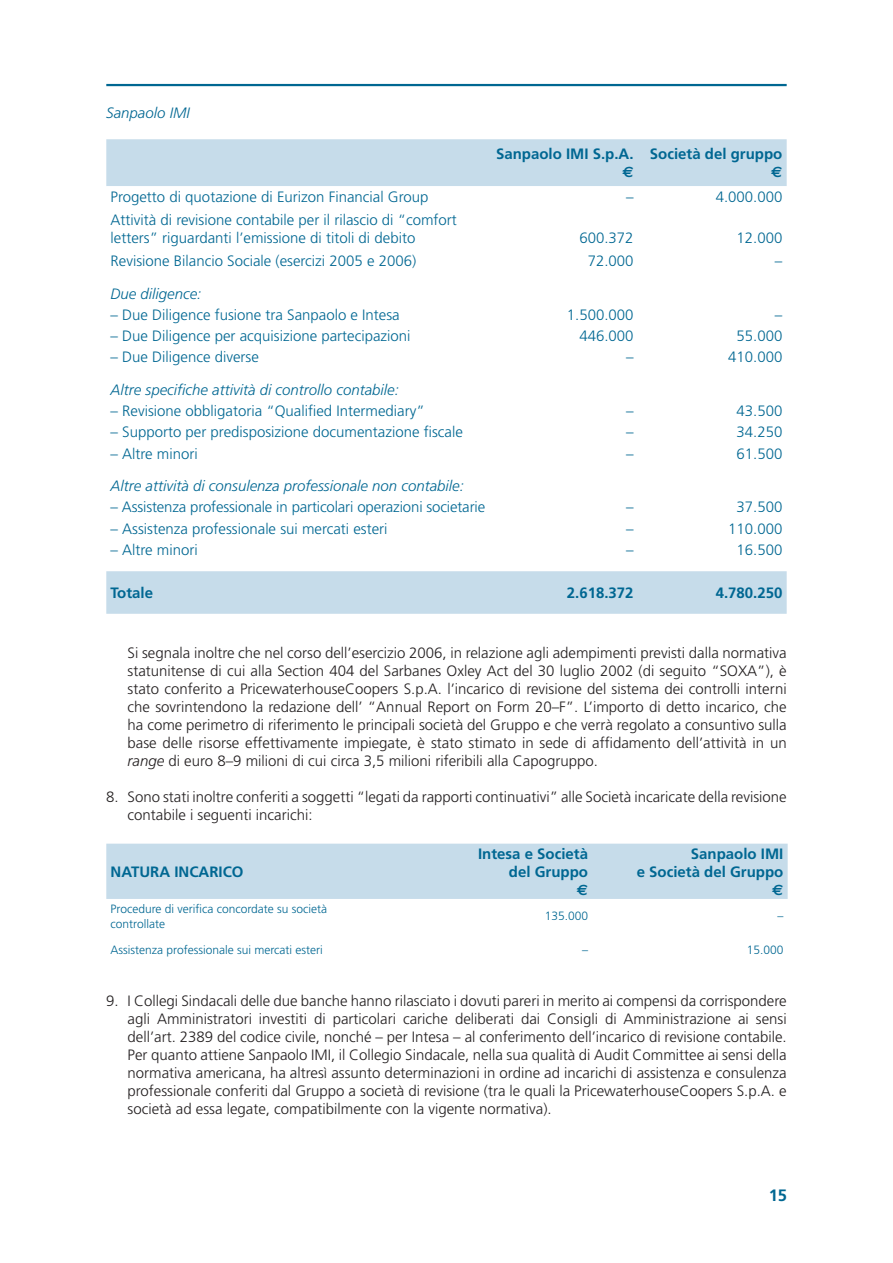
<style>
.page{position:relative;width:893px;height:1263px;background:#fff}
.page>*{position:absolute;margin:0;border:0;box-sizing:border-box;transform-origin:0 0}
.t1{font:700 16.5px "Frutiger";color:#006792}
.t2{font:300 15px/18px "Frutiger";color:#231f20;text-align:justify}
.t3{font:300 15px/18px "Frutiger";color:#006792}
.t4{font:700 15px/18px "Frutiger";color:#006792;text-align:right}
.t5{font:italic 300 15px "Frutiger";color:#006792}
.t6{font:700 15px "Euro Sans";color:#006792}
.t7{font:300 12px/15px "Frutiger";color:#006792}
.s1{font-style:italic}
</style>
<div class="page">
<hr style="left:106px;top:84px;width:681px;height:2px;background:#006792">
<div style="left:106px;top:844px;width:682px;height:55px;background:#c6dcea"></div>
<svg style="left:106px;top:139px;width:681px;height:475px"></svg>
<p class="t5" style="left:106px;top:106px;width:85px">Sanpaolo IMI</p>
<p class="t4" style="left:496px;top:146px;width:139px">Sanpaolo IMI S.p.A.</p>
<p class="t6" style="left:622px;top:163px;width:13px">€</p>
<p class="t4" style="left:650px;top:146px;width:134px">Società del gruppo</p>
<p class="t6" style="left:771px;top:163px;width:13px">€</p>
<p class="t3" style="left:111px;top:189px;width:319px">Progetto di quotazione di Eurizon Financial Group</p>
<p class="t3" style="left:626px;top:189px;width:9px">–</p>
<p class="t3" style="left:716px;top:189px;width:68px">4.000.000</p>
<p class="t3" style="left:111px;top:212px;width:348px">Attività di revisione contabile per il rilascio di “comfort letters” riguardanti l’emissione di titoli di debito</p>
<p class="t3" style="left:579px;top:230px;width:56px">600.372</p>
<p class="t3" style="left:736px;top:230px;width:47px">12.000</p>
<p class="t3" style="left:111px;top:253px;width:307px">Revisione Bilancio Sociale (esercizi 2005 e 2006)</p>
<p class="t3" style="left:588px;top:253px;width:47px">72.000</p>
<p class="t3" style="left:775px;top:253px;width:9px">–</p>
<p class="t5" style="left:111px;top:287px;width:92px">Due diligence:</p>
<p class="t3" style="left:111px;top:307px;width:291px">– Due Diligence fusione tra Sanpaolo e Intesa</p>
<p class="t3" style="left:567px;top:307px;width:68px">1.500.000</p>
<p class="t3" style="left:775px;top:307px;width:9px">–</p>
<p class="t3" style="left:111px;top:328px;width:302px">– Due Diligence per acquisizione partecipazioni</p>
<p class="t3" style="left:579px;top:328px;width:56px">446.000</p>
<p class="t3" style="left:736px;top:328px;width:47px">55.000</p>
<p class="t3" style="left:111px;top:349px;width:150px">– Due Diligence diverse</p>
<p class="t3" style="left:626px;top:349px;width:9px">–</p>
<p class="t3" style="left:728px;top:349px;width:56px">410.000</p>
<p class="t5" style="left:111px;top:384px;width:290px">Altre specifiche attività di controllo contabile:</p>
<p class="t3" style="left:111px;top:403px;width:316px">– Revisione obbligatoria “Qualified Intermediary”</p>
<p class="t3" style="left:626px;top:403px;width:9px">–</p>
<p class="t3" style="left:736px;top:403px;width:47px">43.500</p>
<p class="t3" style="left:111px;top:424px;width:354px">– Supporto per predisposizione documentazione fiscale</p>
<p class="t3" style="left:626px;top:424px;width:9px">–</p>
<p class="t3" style="left:736px;top:424px;width:47px">34.250</p>
<p class="t3" style="left:111px;top:446px;width:89px">– Altre minori</p>
<p class="t3" style="left:626px;top:446px;width:9px">–</p>
<p class="t3" style="left:736px;top:446px;width:47px">61.500</p>
<p class="t5" style="left:111px;top:480px;width:355px">Altre attività di consulenza professionale non contabile:</p>
<p class="t3" style="left:111px;top:499px;width:376px">– Assistenza professionale in particolari operazioni societarie</p>
<p class="t3" style="left:626px;top:499px;width:9px">–</p>
<p class="t3" style="left:736px;top:499px;width:47px">37.500</p>
<p class="t3" style="left:111px;top:521px;width:278px">– Assistenza professionale sui mercati esteri</p>
<p class="t3" style="left:626px;top:521px;width:9px">–</p>
<p class="t3" style="left:728px;top:521px;width:56px">110.000</p>
<p class="t3" style="left:111px;top:542px;width:89px">– Altre minori</p>
<p class="t3" style="left:626px;top:542px;width:9px">–</p>
<p class="t3" style="left:736px;top:542px;width:47px">16.500</p>
<p class="t4" style="left:111px;top:585px;width:44px">Totale</p>
<p class="t4" style="left:567px;top:585px;width:68px">2.618.372</p>
<p class="t4" style="left:716px;top:585px;width:68px">4.780.250</p>
<p class="t2" style="left:128px;top:644px;width:661px">Si segnala inoltre che nel corso dell’esercizio 2006, in relazione agli adempimenti previsti dalla normativa statunitense di cui alla Section 404 del Sarbanes Oxley Act del 30 luglio 2002 (di seguito “SOXA”), è stato conferito a PricewaterhouseCoopers S.p.A. l’incarico di revisione del sistema dei controlli interni che sovrintendono la redazione dell’ “Annual Report on Form 20–F”. L’importo di detto incarico, che ha come perimetro di riferimento le principali società del Gruppo e che verrà regolato a consuntivo sulla base delle risorse effettivamente impiegate, è stato stimato in sede di affidamento dell’attività in un <span class="s1">range</span> di euro 8–9 milioni di cui circa 3,5 milioni riferibili alla Capogruppo.</p>
<p class="t2" style="left:128px;top:788px;width:661px;text-indent:-21px">8. Sono stati inoltre conferiti a soggetti “legati da rapporti continuativi” alle Società incaricate della revisione contabile i seguenti incarichi:</p>
<p class="t4" style="left:111px;top:864px;width:134px">NATURA INCARICO</p>
<p class="t4" style="left:478px;top:846px;width:112px">Intesa e Società del Gruppo</p>
<p class="t6" style="left:577px;top:881px;width:13px">€</p>
<p class="t4" style="left:637px;top:846px;width:148px">Sanpaolo IMI<br>e Società del Gruppo</p>
<p class="t6" style="left:772px;top:881px;width:13px">€</p>
<p class="t7" style="left:111px;top:902px;width:218px">Procedure di verifica concordate su società controllate</p>
<p class="t7" style="left:545px;top:910px;width:45px">135.000</p>
<p class="t7" style="left:777px;top:910px;width:7px">–</p>
<p class="t7" style="left:111px;top:944px;width:214px">Assistenza professionale sui mercati esteri</p>
<p class="t7" style="left:582px;top:944px;width:7px">–</p>
<p class="t7" style="left:747px;top:944px;width:38px">15.000</p>
<p class="t2" style="left:128px;top:993px;width:661px;text-indent:-21px">9. I Collegi Sindacali delle due banche hanno rilasciato i dovuti pareri in merito ai compensi da corrispondere agli Amministratori investiti di particolari cariche deliberati dai Consigli di Amministrazione ai sensi dell’art. 2389 del codice civile, nonché – per Intesa – al conferimento dell’incarico di revisione contabile.<br>Per quanto attiene Sanpaolo IMI, il Collegio Sindacale, nella sua qualità di Audit Committee ai sensi della normativa americana, ha altresì assunto determinazioni in ordine ad incarichi di assistenza e consulenza professionale conferiti dal Gruppo a società di revisione (tra le quali la PricewaterhouseCoopers S.p.A. e società ad essa legate, compatibilmente con la vigente normativa).</p>
<p class="t1" style="left:769px;top:1188px;width:20px">15</p>
</div>
